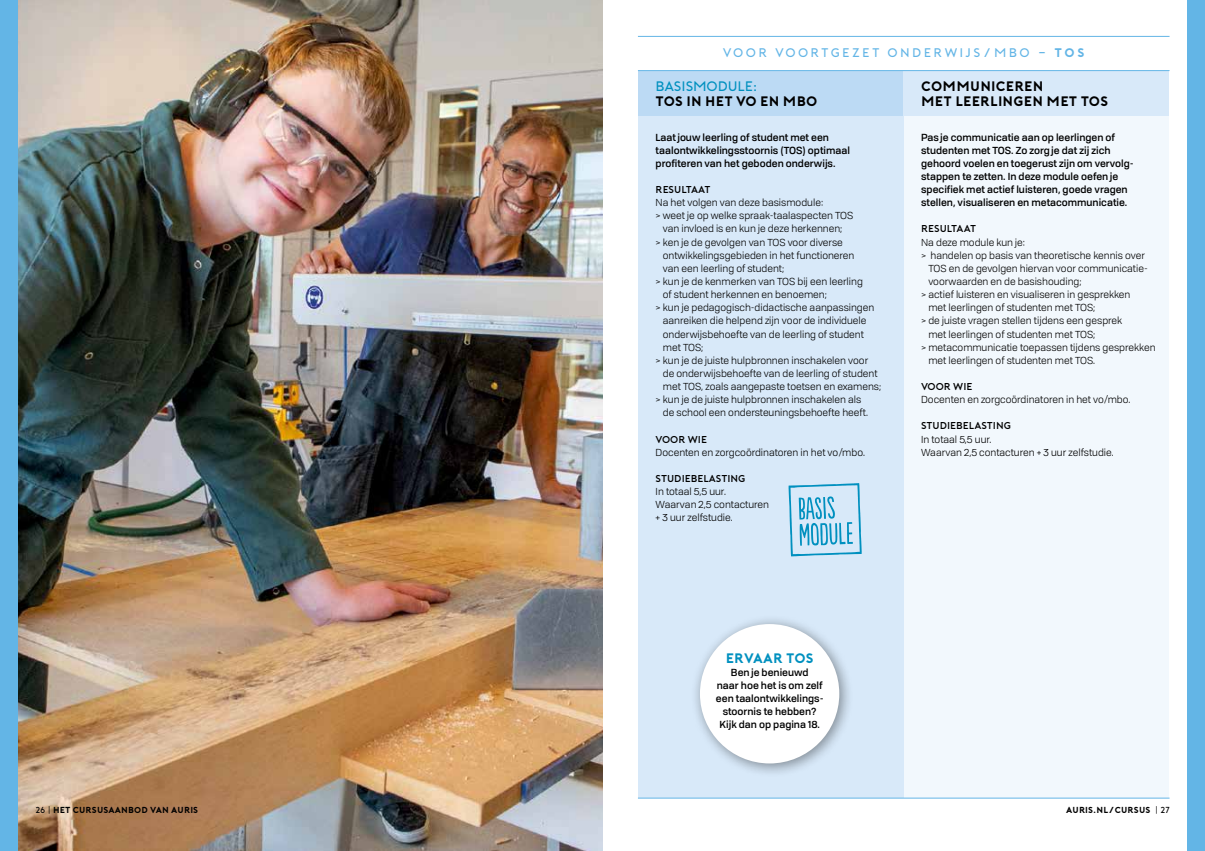
<style>
.page{position:relative;width:1205px;height:851px;background:#fff}
.page>*{position:absolute;margin:0;border:0;box-sizing:border-box;transform-origin:0 0}
.t1{font:700 13.75px/15px "Porter";color:#000}
.t2{font:300 13.75px "Porter";color:#0090bf}
.t3{font:700 13.75px "Porter";color:#0090bf}
.t4{font:300 12.5px "Porter";letter-spacing:.2em;color:#63b5e6}
.t5{font:10px/13.1px "Tofino";color:#000}
.t6{font:500 10px/13.1px "Tofino";color:#000}
.t7{font:500 10px "Porter";color:#000}
.t8{font:700 8.75px "Porter";color:#000}
.s1{font-weight:300}
.s2{font-weight:700}
</style>
<div class="page">
<img style="left:18px;top:0;width:584px;height:850px">
<div style="left:0;top:0;width:18px;height:850px;background:#63b5e6"></div>
<div style="left:903px;top:71px;width:266px;height:726px;background:#f2f8fd"></div>
<div style="left:638px;top:71px;width:266px;height:726px;background:#d8e9f9"></div>
<div style="left:638px;top:71px;width:265px;height:44px;background:#bcdaf4"></div>
<div style="left:903px;top:71px;width:266px;height:44px;background:#d8e9f9"></div>
<hr style="left:638px;top:70px;width:531px;height:1px;background:#63b5e6">
<hr style="left:638px;top:36px;width:531px;height:1px;background:#63b5e6">
<hr style="left:638px;top:797px;width:531px;height:1px;background:#63b5e6">
<div style="left:1187px;top:0;width:18px;height:850px;background:#63b5e6"></div>
<svg style="left:788px;top:483px;width:74px;height:73px"></svg>
<div style="left:691px;top:615px;width:162px;height:162px;background:#000;opacity:.4"></div>
<div style="left:700px;top:624px;width:139px;height:139px;background:#fff;border-radius:50%"></div>
<p class="t8" style="left:35px;top:805px;width:164px"><span class="s1">26 |</span> HET CURSUSAANBOD VAN AURIS</p>
<p class="t4" style="left:723px;top:46px;width:363px">VOOR VOORTGEZET ONDERWIJS/MBO - <span class="s2">TOS</span></p>
<h1 class="t2" style="left:656px;top:78px;width:103px">BASISMODULE:</h1>
<h1 class="t1" style="left:656px;top:93px;width:163px">TOS IN HET VO EN MBO</h1>
<p class="t6" style="left:656px;top:130px;width:196px">Laat jouw leerling of student met een taalontwikkelingsstoornis (TOS) optimaal profiteren van het geboden onderwijs.</p>
<p class="t7" style="left:656px;top:184px;width:57px">RESULTAAT</p>
<p class="t5" style="left:656px;top:195px;width:169px">Na het volgen van deze basismodule:</p>
<p class="t5" style="left:656px;top:208px;width:199px">&gt; weet je op welke spraak-taalaspecten TOS</p>
<p class="t5" style="left:663px;top:222px;width:181px">van invloed is en kun je deze herkennen;</p>
<p class="t5" style="left:656px;top:235px;width:189px">&gt; ken je de gevolgen van TOS voor diverse</p>
<p class="t5" style="left:663px;top:248px;width:193px">ontwikkelingsgebieden in het functioneren</p>
<p class="t5" style="left:663px;top:261px;width:123px">van een leerling of student;</p>
<p class="t5" style="left:656px;top:274px;width:209px">&gt; kun je de kenmerken van TOS bij een leerling</p>
<p class="t5" style="left:663px;top:287px;width:166px">of student herkennen en benoemen;</p>
<p class="t5" style="left:656px;top:300px;width:220px">&gt; kun je pedagogisch-didactische aanpassingen</p>
<p class="t5" style="left:663px;top:313px;width:205px">aanreiken die helpend zijn voor de individuele</p>
<p class="t5" style="left:663px;top:326px;width:203px">onderwijsbehoefte van de leerling of student</p>
<p class="t5" style="left:663px;top:340px;width:42px">met TOS;</p>
<p class="t5" style="left:656px;top:353px;width:214px">&gt; kun je de juiste hulpbronnen inschakelen voor</p>
<p class="t5" style="left:663px;top:366px;width:216px">de onderwijsbehoefte van de leerling of student</p>
<p class="t5" style="left:663px;top:379px;width:220px">met TOS, zoals aangepaste toetsen en examens;</p>
<p class="t5" style="left:656px;top:392px;width:207px">&gt; kun je de juiste hulpbronnen inschakelen als</p>
<p class="t5" style="left:663px;top:405px;width:207px">de school een ondersteuningsbehoefte heeft.</p>
<p class="t7" style="left:656px;top:433px;width:53px">VOOR WIE</p>
<p class="t5" style="left:656px;top:445px;width:211px">Docenten en zorgcoördinatoren in het vo/mbo.</p>
<p class="t7" style="left:656px;top:473px;width:92px">STUDIEBELASTING</p>
<p class="t5" style="left:656px;top:484px;width:115px">In totaal 5,5 uur.<br>Waarvan 2,5 contacturen + 3 uur zelfstudie.</p>
<h1 class="t1" style="left:921px;top:78px;width:189px">COMMUNICEREN<br>MET LEERLINGEN MET TOS</h1>
<p class="t6" style="left:921px;top:130px;width:214px">Pas je communicatie aan op leerlingen of studenten met TOS. Zo zorg je dat zij zich gehoord voelen en toegerust zijn om vervolg&shy;stappen te zetten. In deze module oefen je specifiek met actief luisteren, goede vragen stellen, visualiseren en metacommunicatie.</p>
<p class="t7" style="left:921px;top:223px;width:57px">RESULTAAT</p>
<p class="t5" style="left:921px;top:235px;width:106px">Na deze module kun je:</p>
<p class="t5" style="left:921px;top:248px;width:225px">&gt; handelen op basis van theoretische kennis over</p>
<p class="t5" style="left:928px;top:261px;width:221px">TOS en de gevolgen hiervan voor communicatie-</p>
<p class="t5" style="left:928px;top:274px;width:155px">voorwaarden en de basishouding;</p>
<p class="t5" style="left:921px;top:287px;width:211px">&gt; actief luisteren en visualiseren in gesprekken</p>
<p class="t5" style="left:928px;top:300px;width:169px">met leerlingen of studenten met TOS;</p>
<p class="t5" style="left:921px;top:313px;width:203px">&gt; de juiste vragen stellen tijdens een gesprek</p>
<p class="t5" style="left:928px;top:326px;width:169px">met leerlingen of studenten met TOS;</p>
<p class="t5" style="left:921px;top:340px;width:236px">&gt; metacommunicatie toepassen tijdens gesprekken</p>
<p class="t5" style="left:928px;top:353px;width:168px">met leerlingen of studenten met TOS.</p>
<p class="t7" style="left:921px;top:381px;width:53px">VOOR WIE</p>
<p class="t5" style="left:921px;top:392px;width:211px">Docenten en zorgcoördinatoren in het vo/mbo.</p>
<p class="t7" style="left:921px;top:420px;width:92px">STUDIEBELASTING</p>
<p class="t5" style="left:921px;top:431px;width:194px">In totaal 5,5 uur.<br>Waarvan 2,5 contacturen + 3 uur zelfstudie.</p>
<h1 class="t3" style="left:726px;top:650px;width:90px">ERVAAR TOS</h1>
<p class="t6" style="left:716px;top:664px;width:109px;text-align:center">Ben je benieuwd<br>naar hoe het is om zelf een taalontwikkelings&shy;stoornis te hebben?<br>Kijk dan op pagina 18.</p>
<p class="t8" style="left:1066px;top:805px;width:105px">AURIS.NL/CURSUS <span class="s1">| 27</span></p>
</div>
